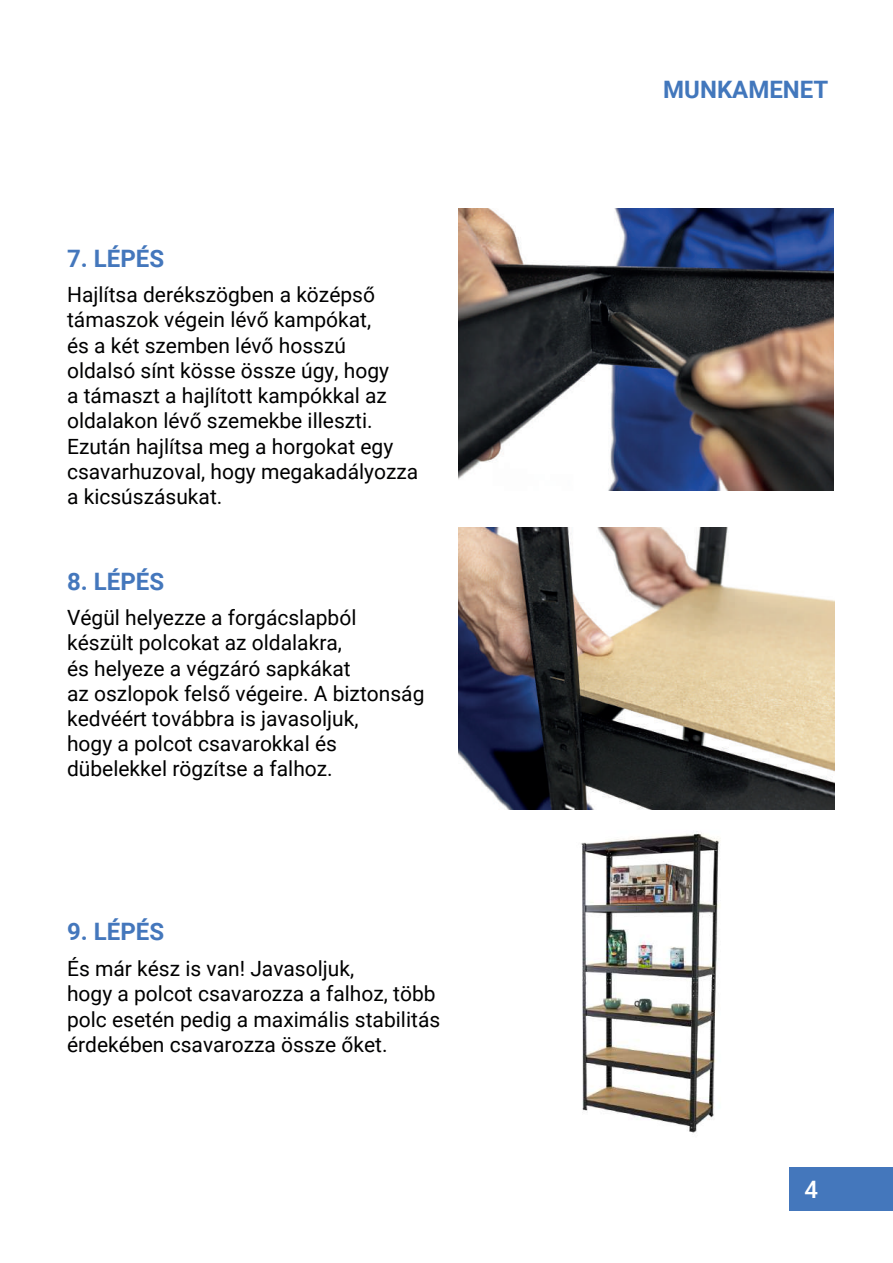
<style>
.page{position:relative;width:893px;height:1263px;background:#fff}
.page>*{position:absolute;margin:0;border:0;box-sizing:border-box;transform-origin:0 0}
.t1{font:700 24px "Roboto";color:#4477bc}
.t2{font:700 24px "Roboto";color:#4277bc}
.t3{font:500 24px "Roboto";color:#fff}
.t4{font:21px/25.2px "Roboto";color:#000001}
</style>
<div class="page">
<img style="left:581px;top:831px;width:139px;height:302px">
<div style="left:790px;top:1167px;width:103px;height:43px;background:#4477bc"></div>
<img style="left:458px;top:209px;width:375px;height:281px">
<img style="left:458px;top:527px;width:376px;height:283px">
<p class="t1" style="left:67px;top:241px;width:99px">7. LÉPÉS</p>
<p class="t4" style="left:67px;top:281px;width:353px">Hajlítsa derékszögben a középső támaszok végein lévő kampókat,<br>és a két szemben lévő hosszú oldalsó sínt kösse össze úgy, hogy<br>a támaszt a hajlított kampókkal az oldalakon lévő szemekbe illeszti.<br>Ezután hajlítsa meg a horgokat egy csavarhuzoval, hogy megakadályozza a kicsúszásukat.</p>
<p class="t1" style="left:67px;top:564px;width:99px">8. LÉPÉS</p>
<p class="t4" style="left:67px;top:604px;width:359px">Végül helyezze a forgácslapból készült polcokat az oldalakra,<br>és helyeze a végzáró sapkákat<br>az oszlopok felső végeire. A biztonság kedvéért továbbra is javasoljuk,<br>hogy a polcot csavarokkal és dübelekkel rögzítse a falhoz.</p>
<p class="t1" style="left:67px;top:915px;width:99px">9. LÉPÉS</p>
<p class="t4" style="left:67px;top:955px;width:375px">És már kész is van! Javasoljuk,<br>hogy a polcot csavarozza a falhoz, több polc esetén pedig a maximális stabilitás érdekében csavarozza össze őket.</p>
<p class="t2" style="left:663px;top:72px;width:166px">MUNKAMENET</p>
<p class="t3" style="left:804px;top:1172px;width:15px">4</p>
</div>
